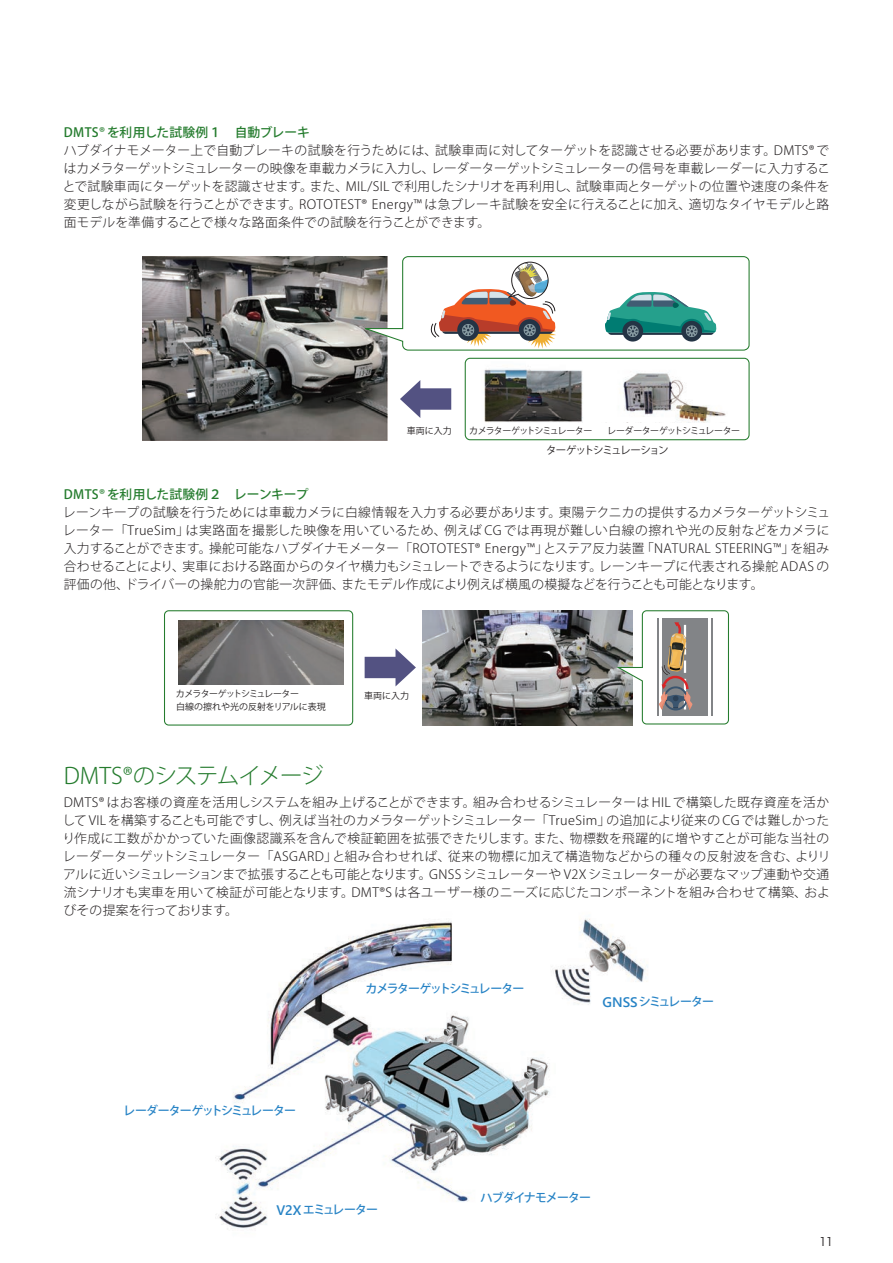
<style>
.page{position:relative;width:893px;height:1263px;background:#fff}
.page>*{position:absolute;margin:0;border:0;box-sizing:border-box;transform-origin:0 0}
.t1{font:300 22.5px "Koz Go Pr 6 N";letter-spacing:-.05em;color:#257c2e}
.t2{font:300 12.75px/18px "Koz Go Pr 6 N";letter-spacing:.01em;color:#231f20;text-align:justify}
.t3{font:500 12.75px "Koz Go Pr 6 N";letter-spacing:.015em;color:#257c2e}
.t4{font:500 12px "Koz Go Pr 6 N";letter-spacing:-.08em;color:#2783c5}
.t5{font:500 12px "Koz Go Pr 6 N";letter-spacing:-.12em;color:#2783c5}
.t6{font:500 12px "Koz Go Pr 6 N";letter-spacing:-.115em;color:#2783c5}
.t7{font:500 12px "Koz Go Pr 6 N";letter-spacing:-.105em;color:#2783c5}
.t8{font:11.7px "Hira Kaku Std W3";color:#231f20}
.t9{font:10.5px "Koz Go Pr 6 N";letter-spacing:-.105em;color:#231f20}
.t10{font:9px "Koz Go Pr 6 N";letter-spacing:-.085em;color:#231f20}
.t11{font:9px "Koz Go Pr 6 N";letter-spacing:-.06em;color:#231f20}
.t12{font:9px "Koz Go Pr 6 N";color:#231f20}
.s1{font-family:"Segoe UI";font-weight:600;font-size:13.8px}
</style>
<div class="page">
<img style="left:142px;top:257px;width:246px;height:183px">
<div style="left:465px;top:358px;width:285px;height:82px;border:1px solid #257c2e;border-radius:5px"></div>
<img style="left:484px;top:369px;width:242px;height:53px">
<svg style="left:359px;top:256px;width:391px;height:95px"></svg>
<img style="left:215px;top:918px;width:433px;height:311px">
<div style="left:412px;top:388px;width:39px;height:22px;background:#535282"></div>
<svg style="left:400px;top:380px;width:20px;height:38px"></svg>
<div style="left:164px;top:610px;width:189px;height:115px;border:1px solid #257c2e;border-radius:4px"></div>
<img style="left:178px;top:621px;width:165px;height:64px">
<img style="left:422px;top:610px;width:192px;height:115px">
<div style="left:365px;top:657px;width:39px;height:21px;background:#535282"></div>
<svg style="left:395px;top:648px;width:21px;height:38px"></svg>
<svg style="left:614px;top:610px;width:115px;height:115px"></svg>
<p class="t3" style="left:64px;top:125px;width:248px">DMTS® を利用した試験例１　自動ブレーキ</p>
<p class="t2" style="left:63px;top:142px;width:769px">ハブダイナモメーター上で自動ブレーキの試験を行うためには、試験車両に対してターゲットを認識させる必要があります。DMTS® ではカメラターゲットシミュレーターの映像を車載カメラに入力し、レーダーターゲットシミュレーターの信号を車載レーダーに入力することで試験車両にターゲットを認識させます。また、MIL/SIL で利用したシナリオを再利用し、試験車両とターゲットの位置や速度の条件を変更しながら試験を行うことができます。ROTOTEST® Energy™ は急ブレーキ試験を安全に行えることに加え、適切なタイヤモデルと路面モデルを準備することで様々な路面条件での試験を行うことができます。</p>
<p class="t11" style="left:407px;top:426px;width:46px">車両に入力</p>
<p class="t10" style="left:469px;top:425px;width:125px">カメラターゲットシミュレーター</p>
<p class="t11" style="left:607px;top:426px;width:135px">レーダーターゲットシミュレーター</p>
<p class="t9" style="left:546px;top:444px;width:124px">ターゲットシミュレーション</p>
<p class="t3" style="left:64px;top:487px;width:246px">DMTS® を利用した試験例２　レーンキープ</p>
<p class="t2" style="left:63px;top:504px;width:769px">レーンキープの試験を行うためには車載カメラに白線情報を入力する必要があります。東陽テクニカの提供するカメラターゲットシミュレーター「TrueSim」は実路面を撮影した映像を用いているため、例えば CG では再現が難しい白線の擦れや光の反射などをカメラに入力することができます。操舵可能なハブダイナモメーター「ROTOTEST® Energy™」とステア反力装置「NATURAL STEERING™」を組み合わせることにより、実車における路面からのタイヤ横力もシミュレートできるようになります。レーンキープに代表される操舵 ADAS の評価の他、ドライバーの操舵力の官能一次評価、またモデル作成により例えば横風の模擬などを行うことも可能となります。</p>
<p class="t10" style="left:176px;top:688px;width:125px">カメラターゲットシミュレーター</p>
<p class="t11" style="left:364px;top:690px;width:46px">車両に入力</p>
<p class="t12" style="left:176px;top:702px;width:151px">白線の擦れや光の反射をリアルに表現</p>
<h1 class="t1" style="left:64px;top:763px;width:262px">DMTS®のシステムイメージ</h1>
<p class="t2" style="left:62px;top:794px;width:769px">DMTS® はお客様の資産を活用しシステムを組み上げることができます。組み合わせるシミュレーターは HIL で構築した既存資産を活かして VIL を構築することも可能ですし、例えば当社のカメラターゲットシミュレーター「TrueSim」の追加により従来の CG では難しかったり作成に工数がかかっていた画像認識系を含んで検証範囲を拡張できたりします。また、物標数を飛躍的に増やすことが可能な当社のレーダーターゲットシミュレーター「ASGARD」と組み合わせれば、従来の物標に加えて構造物などからの種々の反射波を含む、よりリアルに近いシミュレーションまで拡張することも可能となります。GNSS シミュレーターや V2X シミュレーターが必要なマップ連動や交通流シナリオも実車を用いて検証が可能となります。DMT®S は各ユーザー様のニーズに応じたコンポーネントを組み合わせて構築、およびその提案を行っております。</p>
<p class="t5" style="left:366px;top:982px;width:160px">カメラターゲットシミュレーター</p>
<p class="t6" style="left:603px;top:995px;width:113px"><span class="s1">GNSS</span>シミュレーター</p>
<p class="t4" style="left:123px;top:1104px;width:174px">レーダーターゲットシミュレーター</p>
<p class="t7" style="left:276px;top:1203px;width:103px"><span class="s1">V2X</span> エミュレーター</p>
<p class="t4" style="left:480px;top:1191px;width:112px">ハブダイナモメーター</p>
<p class="t8" style="left:819px;top:1232px;width:16px">11</p>
</div>
